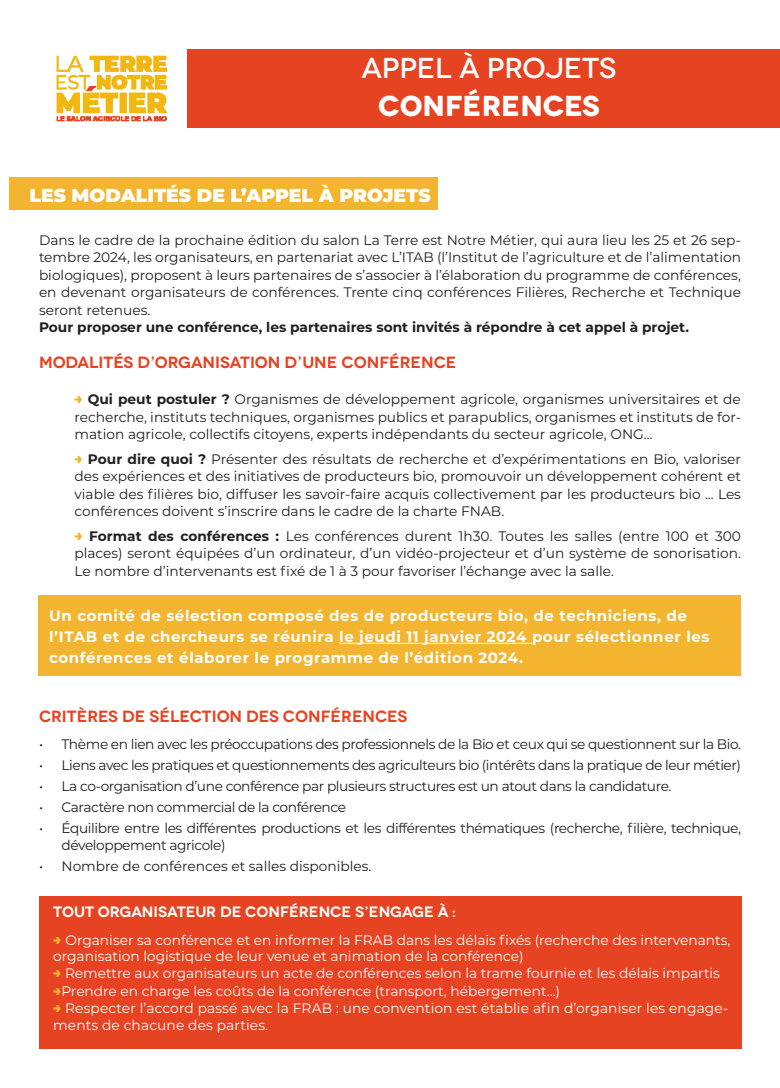
<style>
.page{position:relative;width:780px;height:1088px;background:#fff}
.page>*{position:absolute;margin:0;border:0;box-sizing:border-box;transform-origin:0 0}
.t1{font:500 28.75px "Novecentowide";letter-spacing:-.01em;color:#fff}
.t2{font:700 28.75px "Novecentowide";color:#fff}
.t3{font:900 18.75px "Montserrat";color:#fff}
.t4{font:600 16.25px "Novecentowide";color:#e64322}
.t5{font:700 15px/21.2px "Montserrat";letter-spacing:.04em;color:#fff}
.t6{font:600 15px "Novecentowide";color:#fff}
.t7{font:13.75px/17.5px "Montserrat";letter-spacing:-.03em;color:#231f20;text-align:justify}
.t8{font:13.75px/16.2px "Montserrat";color:#fff}
.t9{font:700 13.75px "Montserrat";color:#231f20}
.t10{font:13.75px "Montserrat";color:#231f20}
.s1{font-weight:900;color:#f3b42f}
.s2{font-weight:700}
</style>
<div class="page">
<div style="left:39px;top:595px;width:701px;height:81px;background:#f3b42f"></div>
<hr style="left:339px;top:643px;width:193px;height:1px;background:#fff">
<div style="left:39px;top:896px;width:702px;height:152px;background:#e64322"></div>
<img style="left:56px;top:55px;width:112px;height:67px">
<div style="left:9px;top:177px;width:429px;height:32px;background:#f3b42f"></div>
<div style="left:188px;top:49px;width:592px;height:79px;background:#e64322"></div>
<p class="t1" style="left:361px;top:51px;width:256px">APPEL À PROJETS</p>
<p class="t2" style="left:378px;top:87px;width:223px">CONFÉRENCES</p>
<p class="t3" style="left:29px;top:182px;width:403px">LES MODALITÉS DE L’APPEL À PROJETS</p>
<p class="t7" style="left:39px;top:231px;width:703px">Dans le cadre de la prochaine édition du salon La Terre est Notre Métier, qui aura lieu les 25 et 26 sep&shy;tembre 2024, les organisateurs, en partenariat avec L’ITAB (l’Institut de l’agriculture et de l’alimentation biologiques), proposent à leurs partenaires de s’associer à l’élaboration du programme de conférences, en devenant organisateurs de conférences. Trente cinq conférences Filières, Recherche et Technique seront retenues.</p>
<p class="t9" style="left:39px;top:317px;width:651px">Pour proposer une conférence, les partenaires sont invités à répondre à cet appel à projet.</p>
<p class="t4" style="left:39px;top:353px;width:419px">MODALITÉS D’ORGANISATION D’UNE CONFÉRENCE</p>
<p class="t7" style="left:74px;top:390px;width:668px"><span class="s1">→</span> <span class="s2">Qui peut postuler ?</span> Organismes de développement agricole, organismes universitaires et de recherche, instituts techniques, organismes publics et parapublics, organismes et instituts de for&shy;mation agricole, collectifs citoyens, experts indépendants du secteur agricole, ONG...</p>
<p class="t7" style="left:74px;top:449px;width:668px"><span class="s1">→</span> <span class="s2">Pour dire quoi ?</span> Présenter des résultats de recherche et d’expérimentations en Bio, valoriser des expériences et des initiatives de producteurs bio, promouvoir un développement cohérent et viable des filières bio, diffuser les savoir-faire acquis collectivement par les producteurs bio ... Les conférences doivent s’inscrire dans le cadre de la charte FNAB.</p>
<p class="t7" style="left:74px;top:527px;width:668px"><span class="s1">→</span> <span class="s2">Format des conférences :</span> Les conférences durent 1h30. Toutes les salles (entre 100 et 300 places) seront équipées d’un ordinateur, d’un vidéo-projecteur et d’un système de sonorisation.<br>Le nombre d’intervenants est fixé de 1 à 3 pour favoriser l’échange avec la salle.</p>
<p class="t5" style="left:49px;top:604px;width:661px">Un comité de sélection composé des de producteurs bio, de techniciens, de l’ITAB et de chercheurs se réunira le jeudi 11 janvier 2024 pour sélectionner les conférences et élaborer le programme de l’édition 2024.</p>
<p class="t4" style="left:39px;top:706px;width:370px">CRITÈRES DE SÉLECTION DES CONFÉRENCES</p>
<p class="t7" style="left:39px;top:734px;width:703px">• Thème en lien avec les préoccupations des professionnels de la Bio et ceux qui se questionnent sur la Bio.</p>
<p class="t7" style="left:39px;top:755px;width:703px">• Liens avec les pratiques et questionnements des agriculteurs bio (intérêts dans la pratique de leur métier)</p>
<p class="t7" style="left:39px;top:777px;width:634px">• La co-organisation d’une conférence par plusieurs structures est un atout dans la candidature.</p>
<p class="t7" style="left:39px;top:798px;width:308px">• Caractère non commercial de la conférence</p>
<p class="t7" style="left:61px;top:819px;width:681px;text-indent:-22px">• Équilibre entre les différentes productions et les différentes thématiques (recherche, filière, technique, développement agricole)</p>
<p class="t10" style="left:39px;top:857px;width:334px">• Nombre de conférences et salles disponibles.</p>
<p class="t6" style="left:53px;top:902px;width:404px">TOUT ORGANISATEUR DE CONFÉRENCE S’ENGAGE À :</p>
<p class="t8" style="left:53px;top:931px;width:678px"><span class="s1">→</span> Organiser sa conférence et en informer la FRAB dans les délais fixés (recherche des intervenants, organisation logistique de leur venue et animation de la conférence)</p>
<p class="t8" style="left:53px;top:965px;width:668px"><span class="s1">→</span> Remettre aux organisateurs un acte de conférences selon la trame fournie et les délais impartis</p>
<p class="t8" style="left:53px;top:982px;width:508px"><span class="s1">→</span>Prendre en charge les coûts de la conférence (transport, hébergement...)</p>
<p class="t8" style="left:53px;top:1000px;width:676px"><span class="s1">→</span> Respecter l’accord passé avec la FRAB : une convention est établie afin d’organiser les engage&shy;ments de chacune des parties.</p>
</div>
